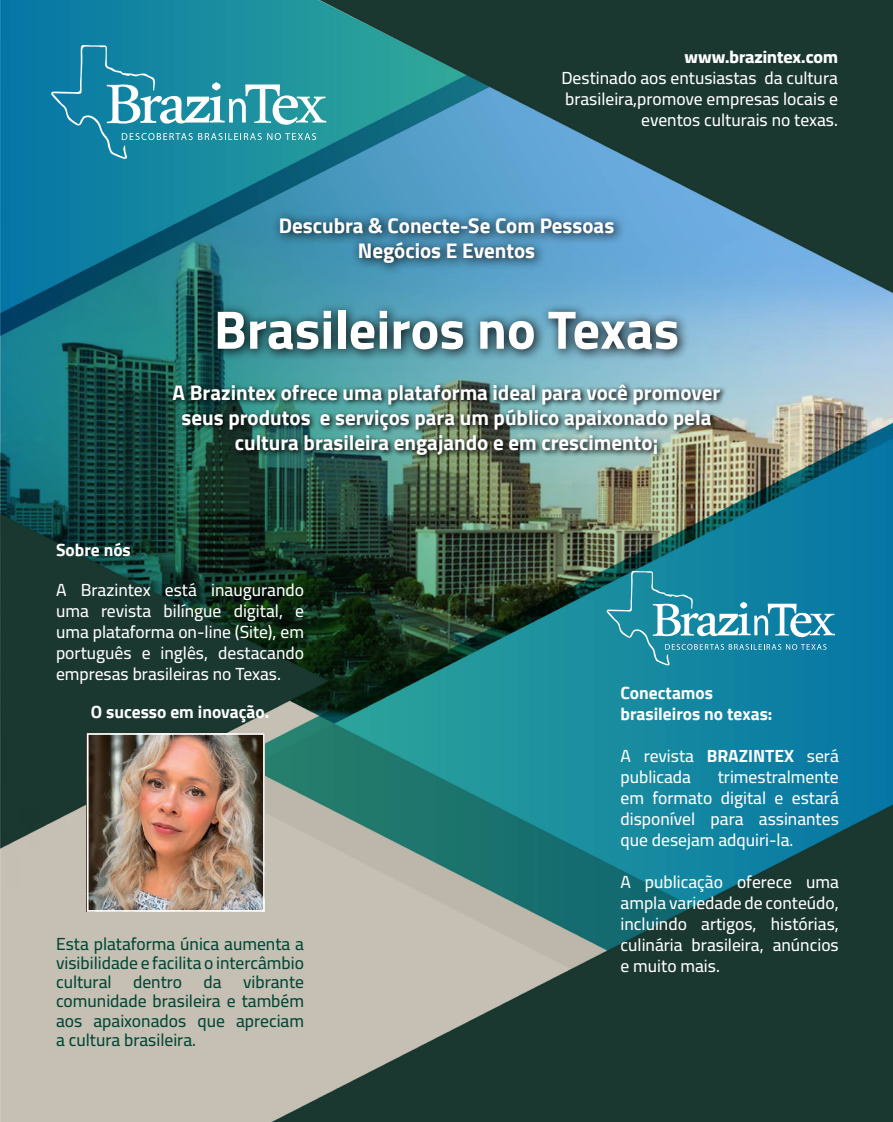
<style>
.page{position:relative;width:893px;height:1122px;background:#fff}
.page>*{position:absolute;margin:0;border:0;box-sizing:border-box;transform-origin:0 0}
.t1{font:700 54.25px "Cairo";color:#fff}
.t2{font:700 21px/25.2px "Cairo";color:#fff;text-align:center}
.t3{font:500 17.5px/21px "Cairo";color:#fff;text-align:justify}
.t4{font:500 17.5px/19.2px "Cairo";color:#004735;text-align:justify}
.t5{font:700 17.5px/21px "Cairo";color:#fff}
.t6{font:800 17.5px "Cairo";color:#fff}
.s1{font-weight:700}
</style>
<div class="page">
<img style="left:0;top:0;width:893px;height:1121px">
<svg style="left:209px;top:211px;width:481px;height:151px;background:#4988a2"></svg>
<img style="left:170px;top:381px;width:557px;height:81px">
<svg style="left:51px;top:45px;width:275px;height:114px;background:#3397ac"></svg>
<svg style="left:607px;top:570px;width:228px;height:95px;background:#2e92ac"></svg>
<img style="left:90px;top:736px;width:172px;height:172px">
<div style="left:87px;top:733px;width:178px;height:178px;border:2px solid #fff"></div>
<p class="t6" style="left:684px;top:43px;width:155px">www.brazintex.com</p>
<p class="t3" style="left:561px;top:67px;width:278px;text-align:right">Destinado aos entusiastas da cultura brasileira,promove empresas locais e eventos culturais no texas.</p>
<p class="t2" style="left:279px;top:213px;width:337px">Descubra &amp; Conecte-Se Com Pessoas<br>Negócios E Eventos</p>
<h1 class="t1" style="left:214px;top:298px;width:467px">Brasileiros no Texas</h1>
<p class="t2" style="left:173px;top:380px;width:549px">A Brazintex ofrece uma plataforma ideal para você promover seus produtos e serviços para um público apaixonado pela cultura brasileira engajando e em crescimento¡</p>
<p class="t5" style="left:56px;top:539px;width:76px">Sobre nós</p>
<p class="t3" style="left:56px;top:579px;width:250px">A Brazintex está inaugurando uma revista bilíngue digital, e uma plataforma on-line (Site), em português e inglês, destacando empresas brasileiras no Texas.</p>
<p class="t5" style="left:91px;top:701px;width:180px">O sucesso em inovação.</p>
<p class="t4" style="left:56px;top:934px;width:250px">Esta plataforma única aumenta a visibilidade e facilita o intercâmbio cultural dentro da vibrante comunidade brasileira e também aos apaixonados que apreciam a cultura brasileira.</p>
<p class="t5" style="left:620px;top:682px;width:153px">Conectamos brasileiros no texas:</p>
<p class="t3" style="left:620px;top:745px;width:220px">A revista <span class="s1">BRAZINTEX</span> será publicada</p>
<p class="t3" style="left:620px;top:766px;width:220px;text-indent:97px">trimestralmente em formato digital e estará disponível para assinantes que desejam adquiri-la.</p>
<p class="t3" style="left:620px;top:871px;width:220px">A publicação oferece uma ampla variedade de conteúdo, incluindo artigos, histórias, culinária brasileira, anúncios e muito mais.</p>
</div>
